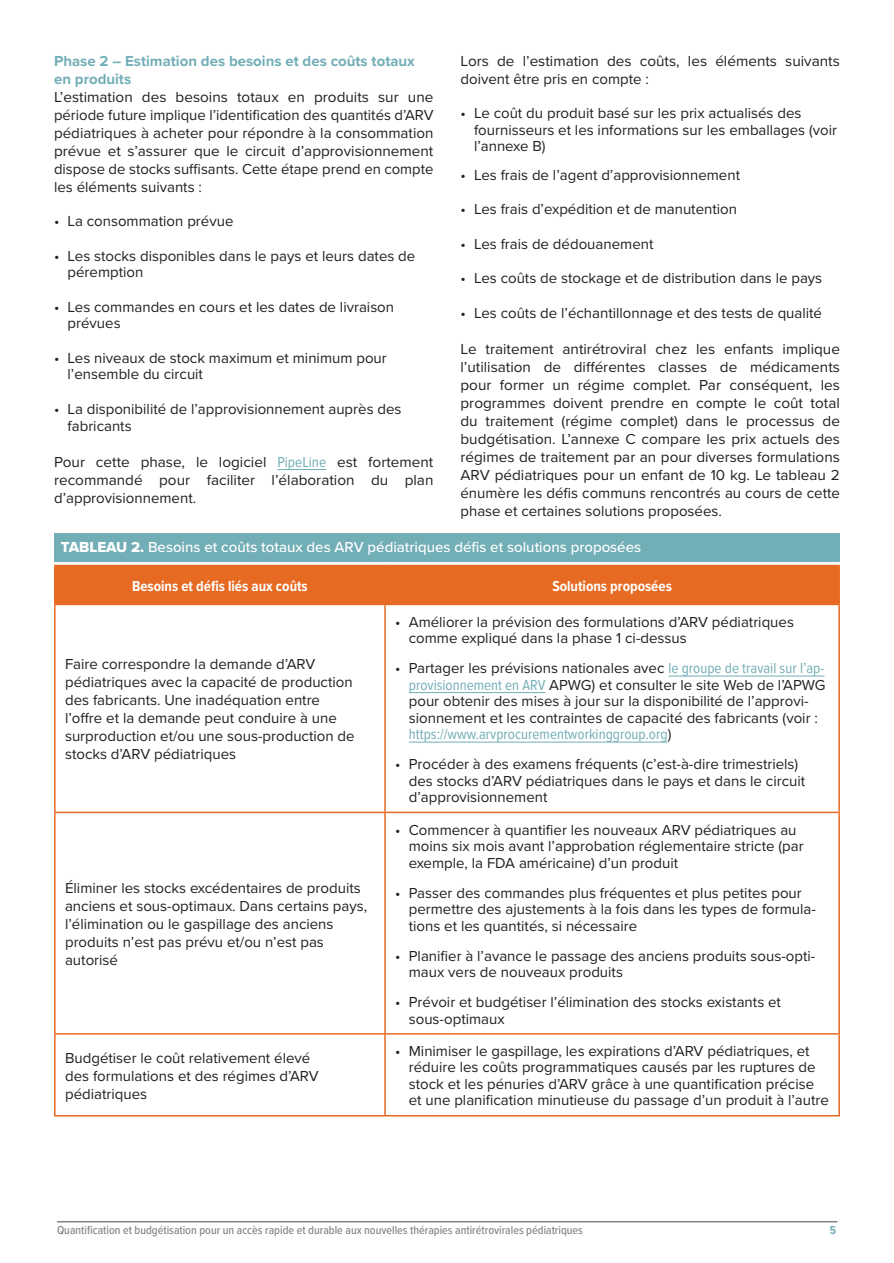
<style>
.page{position:relative;width:894px;height:1263px;background:#fff}
.page>*{position:absolute;margin:0;border:0;box-sizing:border-box;transform-origin:0 0}
.t1{font:15px/18px "Proxima Nova";color:#231f20}
.t2{font:500 15px "Proxima Nova";color:#fff}
.t3{font:700 15px/18px "Proxima Nova";color:#72aeb6}
.t4{font:700 15px "Proxima Nova Cond";color:#fff}
.t5{font:15px "Proxima Nova Cond";color:#72aeb6}
.t6{font:500 12px "Proxima Nova Cond";color:#808285}
.t7{font:700 12px "Proxima Nova Cond";color:#72aeb6}
.s1{font-family:"Proxima Nova Cond";color:#72aeb6}
.s2{font-family:"Proxima Nova Extrabld";font-weight:400}
.s3{font-family:"Proxima Nova";color:#231f20}
</style>
<div class="page">
<hr style="left:57px;top:1221px;width:780px;height:1px;background:#808285">
<hr style="left:277px;top:469px;width:49px;height:1px;background:#72aeb6">
<div style="left:54px;top:533px;width:785px;height:29px;background:#72aeb6"></div>
<div style="left:56px;top:566px;width:782px;height:37px;background:#e76a22"></div>
<hr style="left:384px;top:566px;width:1px;height:37px;background:#e76a22">
<hr style="left:384px;top:605px;width:1px;height:206px;background:#e76a22">
<hr style="left:54px;top:811px;width:331px;height:2px;background:#e76a22">
<hr style="left:385px;top:811px;width:454px;height:2px;background:#e76a22">
<hr style="left:384px;top:813px;width:1px;height:220px;background:#e76a22">
<hr style="left:54px;top:1033px;width:331px;height:1px;background:#e76a22">
<hr style="left:385px;top:1033px;width:454px;height:1px;background:#e76a22">
<hr style="left:384px;top:1034px;width:1px;height:81px;background:#e76a22">
<hr style="left:54px;top:565px;width:331px;height:1px;background:#e76a22">
<hr style="left:54px;top:566px;width:2px;height:37px;background:#e76a22">
<hr style="left:385px;top:565px;width:454px;height:1px;background:#e76a22">
<hr style="left:838px;top:566px;width:1px;height:37px;background:#e76a22">
<hr style="left:54px;top:603px;width:331px;height:2px;background:#e76a22">
<hr style="left:54px;top:605px;width:2px;height:206px;background:#e76a22">
<hr style="left:385px;top:603px;width:454px;height:2px;background:#e76a22">
<hr style="left:838px;top:605px;width:1px;height:206px;background:#e76a22">
<hr style="left:54px;top:813px;width:2px;height:220px;background:#e76a22">
<hr style="left:838px;top:813px;width:1px;height:220px;background:#e76a22">
<hr style="left:54px;top:1034px;width:2px;height:81px;background:#e76a22">
<hr style="left:838px;top:1034px;width:1px;height:81px;background:#e76a22">
<hr style="left:54px;top:1115px;width:331px;height:1px;background:#e76a22">
<hr style="left:385px;top:1115px;width:454px;height:1px;background:#e76a22">
<hr style="left:668px;top:675px;width:156px;height:1px;background:#72aeb6">
<hr style="left:408px;top:692px;width:137px;height:1px;background:#72aeb6">
<hr style="left:408px;top:741px;width:259px;height:1px;background:#72aeb6">
<p class="t3" style="left:54px;top:52px;width:362px">Phase 2 – Estimation des besoins et des coûts totaux en produits</p>
<p class="t1" style="left:54px;top:87px;width:381px;text-align:justify">L’estimation des besoins totaux en produits sur une période future implique l’identification des quantités d’ARV pédiatriques à acheter pour répondre à la consommation prévue et s’assurer que le circuit d’approvisionnement dispose de stocks suffisants. Cette étape prend en compte les éléments suivants :</p>
<p class="t1" style="left:54px;top:212px;width:181px">• La consommation prévue</p>
<p class="t1" style="left:68px;top:247px;width:349px;line-height:16.5px;text-indent:-14px">• Les stocks disponibles dans le pays et leurs dates de péremption</p>
<p class="t1" style="left:68px;top:298px;width:328px;line-height:16.5px;text-indent:-14px">• Les commandes en cours et les dates de livraison prévues</p>
<p class="t1" style="left:68px;top:349px;width:321px;line-height:16.5px;text-indent:-14px">• Les niveaux de stock maximum et minimum pour l’ensemble du circuit</p>
<p class="t1" style="left:68px;top:400px;width:335px;line-height:16.5px;text-indent:-14px">• La disponibilité de l’approvisionnement auprès des fabricants</p>
<p class="t1" style="left:54px;top:452px;width:381px;text-align:justify">Pour cette phase, le logiciel <span class="s1">PipeLine</span> est fortement recommandé pour faciliter l’élaboration du plan d’approvisionnement.</p>
<p class="t1" style="left:460px;top:51px;width:381px">Lors de l’estimation des coûts, les éléments suivants doivent être pris en compte :</p>
<p class="t1" style="left:474px;top:104px;width:364px;line-height:16.5px;text-indent:-14px">• Le coût du produit basé sur les prix actualisés des fournisseurs et les informations sur les emballages (voir l’annexe B)</p>
<p class="t1" style="left:460px;top:165px;width:281px">• Les frais de l’agent d’approvisionnement</p>
<p class="t1" style="left:460px;top:200px;width:278px">• Les frais d’expédition et de manutention</p>
<p class="t1" style="left:460px;top:234px;width:194px">• Les frais de dédouanement</p>
<p class="t1" style="left:460px;top:269px;width:363px">• Les coûts de stockage et de distribution dans le pays</p>
<p class="t1" style="left:460px;top:303px;width:363px">• Les coûts de l’échantillonnage et des tests de qualité</p>
<p class="t1" style="left:460px;top:339px;width:381px;text-align:justify">Le traitement antirétroviral chez les enfants implique l’utilisation de différentes classes de médicaments pour former un régime complet. Par conséquent, les programmes doivent prendre en compte le coût total du traitement (régime complet) dans le processus de budgétisation. L’annexe C compare les prix actuels des régimes de traitement par an pour diverses formulations ARV pédiatriques pour un enfant de 10 kg. Le tableau 2 énumère les défis communs rencontrés au cours de cette phase et certaines solutions proposées.</p>
<p class="t2" style="left:61px;top:536px;width:581px"><span class="s2">TABLEAU 2.</span> Besoins et coûts totaux des ARV pédiatriques défis et solutions proposées</p>
<p class="t4" style="left:132px;top:575px;width:177px">Besoins et défis liés aux coûts</p>
<p class="t4" style="left:552px;top:575px;width:121px">Solutions proposées</p>
<p class="t1" style="left:65px;top:654px;width:291px">Faire correspondre la demande d’ARV pédiatriques avec la capacité de production des fabricants. Une inadéquation entre l’offre et la demande peut conduire à une surproduction et/ou une sous-production de stocks d’ARV pédiatriques</p>
<p class="t1" style="left:65px;top:878px;width:303px">Éliminer les stocks excédentaires de produits anciens et sous-optimaux. Dans certains pays, l’élimination ou le gaspillage des anciens produits n’est pas prévu et/ou n’est pas autorisé</p>
<p class="t1" style="left:408px;top:612px;width:386px;line-height:16.5px;text-indent:-14px">• Améliorer la prévision des formulations d’ARV pédiatriques comme expliqué dans la phase 1 ci-dessus</p>
<p class="t1" style="left:408px;top:659px;width:418px;line-height:16.5px;text-indent:-14px">• Partager les prévisions nationales avec <span class="s1">le groupe de travail sur l’ap&shy;provisionnement en ARV</span> APWG) et consulter le site Web de l’APWG pour obtenir des mises à jour sur la disponibilité de l’approvi&shy;sionnement et les contraintes de capacité des fabricants (voir :</p>
<p class="t5" style="left:408px;top:723px;width:264px">https://www.arvprocurementworkinggroup.org<span class="s3">)</span></p>
<p class="t1" style="left:408px;top:755px;width:398px;line-height:16.5px;text-indent:-14px">• Procéder à des examens fréquents (c’est-à-dire trimestriels) des stocks d’ARV pédiatriques dans le pays et dans le circuit d’approvisionnement</p>
<p class="t1" style="left:408px;top:820px;width:396px;line-height:16.5px;text-indent:-14px">• Commencer à quantifier les nouveaux ARV pédiatriques au moins six mois avant l’approbation réglementaire stricte (par exemple, la FDA américaine) d’un produit</p>
<p class="t1" style="left:408px;top:883px;width:408px;line-height:16.5px;text-indent:-14px">• Passer des commandes plus fréquentes et plus petites pour permettre des ajustements à la fois dans les types de formula&shy;tions et les quantités, si nécessaire</p>
<p class="t1" style="left:408px;top:946px;width:408px;line-height:16.5px;text-indent:-14px">• Planifier à l’avance le passage des anciens produits sous-opti&shy;maux vers de nouveaux produits</p>
<p class="t1" style="left:408px;top:993px;width:373px;line-height:16.5px;text-indent:-14px">• Prévoir et budgétiser l’élimination des stocks existants et sous-optimaux</p>
<p class="t1" style="left:65px;top:1048px;width:255px">Budgétiser le coût relativement élevé des formulations et des régimes d’ARV pédiatriques</p>
<p class="t1" style="left:408px;top:1042px;width:421px;line-height:16.5px;text-indent:-14px">• Minimiser le gaspillage, les expirations d’ARV pédiatriques, et réduire les coûts programmatiques causés par les ruptures de stock et les pénuries d’ARV grâce à une quantification précise et une planification minutieuse du passage d’un produit à l’autre</p>
<p class="t6" style="left:57px;top:1221px;width:527px">Quantification et budgétisation pour un accès rapide et durable aux nouvelles thérapies antirétrovirales pédiatriques</p>
<p class="t7" style="left:829px;top:1221px;width:8px">5</p>
</div>
